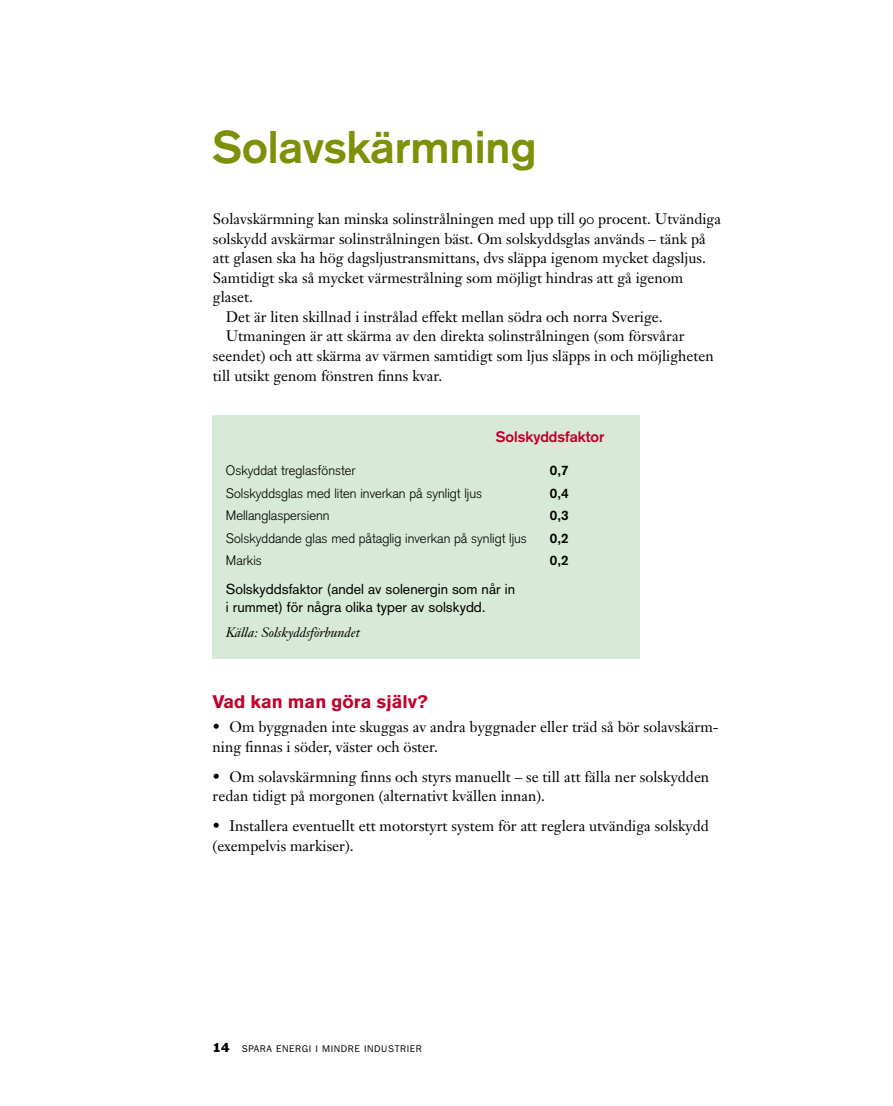
<style>
.page{position:relative;width:893px;height:1106px;background:#fff}
.page>*{position:absolute;margin:0;border:0;box-sizing:border-box;transform-origin:0 0}
.t1{font:700 45px "Akzidenz Grotesk";color:#7d9008}
.t2{font:900 18px "Akzidenz Grotesk";color:#c1002b}
.t3{font:15px/19.5px "Janson Text";color:#000}
.t4{font:700 15px "Akzidenz Grotesk";color:#c1002b}
.t5{font:14.25px/18px "Akzidenz Grotesk";color:#000}
.t6{font:300 13.5px "Akzidenz Grotesk";color:#000}
.t7{font:italic 13.5px "Janson Text";color:#000}
.t8{font:700 13.5px "Akzidenz Grotesk";color:#000}
.t9{font:9.75px "Franklin Gothic";letter-spacing:.06em;color:#000}
.s1{font-family:"Janson Text Roman SC"}
.s2{font-size:12px}
</style>
<div class="page">
<div style="left:213px;top:415px;width:427px;height:243px;background:#d7ead7"></div>
<h1 class="t1" style="left:213px;top:120px;width:325px">Solavskärmning</h1>
<p class="t3" style="left:213px;top:209px;width:510px">Solavskärmning kan minska solinstrålningen med upp till <span class="s1">90</span> procent. Utvändiga</p>
<p class="t3" style="left:213px;top:229px;width:494px">solskydd avskärmar solinstrålningen bäst. Om solskyddsglas används – tänk på</p>
<p class="t3" style="left:213px;top:248px;width:494px">att glasen ska ha hög dagsljustransmittans, dvs släppa igenom mycket dagsljus.</p>
<p class="t3" style="left:213px;top:268px;width:472px">Samtidigt ska så mycket värmestrålning som möjligt hindras att gå igenom</p>
<p class="t3" style="left:213px;top:287px;width:41px">glaset.</p>
<p class="t3" style="left:226px;top:307px;width:438px">Det är liten skillnad i instrålad effekt mellan södra och norra Sverige.</p>
<p class="t3" style="left:226px;top:326px;width:460px">Utmaningen är att skärma av den direkta solinstrålningen (som försvårar</p>
<p class="t3" style="left:213px;top:346px;width:502px">seendet) och att skärma av värmen samtidigt som ljus släpps in och möjligheten</p>
<p class="t3" style="left:213px;top:365px;width:231px">till utsikt genom fönstren finns kvar.</p>
<p class="t4" style="left:496px;top:428px;width:110px">Solskyddsfaktor</p>
<p class="t6" style="left:226px;top:462px;width:131px">Oskyddat treglasfönster</p>
<p class="t8" style="left:550px;top:462px;width:20px">0,7</p>
<p class="t6" style="left:226px;top:485px;width:258px">Solskyddsglas med liten inverkan på synligt ljus</p>
<p class="t8" style="left:550px;top:485px;width:20px">0,4</p>
<p class="t6" style="left:226px;top:507px;width:105px">Mellanglaspersienn</p>
<p class="t8" style="left:550px;top:507px;width:20px">0,3</p>
<p class="t6" style="left:226px;top:530px;width:303px">Solskyddande glas med påtaglig inverkan på synligt ljus</p>
<p class="t8" style="left:550px;top:530px;width:20px">0,2</p>
<p class="t6" style="left:226px;top:552px;width:37px">Markis</p>
<p class="t8" style="left:550px;top:552px;width:20px">0,2</p>
<p class="t5" style="left:226px;top:579px;width:291px">Solskyddsfaktor (andel av solenergin som når in i rummet) för några olika typer av solskydd.</p>
<p class="t7" style="left:226px;top:624px;width:136px">Källa: Solskyddsförbundet</p>
<p class="t2" style="left:213px;top:691px;width:217px">Vad kan man göra själv?</p>
<p class="t3" style="left:213px;top:717px;width:506px">• Om byggnaden inte skuggas av andra byggnader eller träd så bör solavskärm&shy;ning finnas i söder, väster och öster.</p>
<p class="t3" style="left:213px;top:766px;width:498px">• Om solavskärmning finns och styrs manuellt – se till att fälla ner solskydden redan tidigt på morgonen (alternativt kvällen innan).</p>
<p class="t3" style="left:213px;top:816px;width:498px">• Installera eventuellt ett motorstyrt system för att reglera utvändiga solskydd (exempelvis markiser).</p>
<p class="t9" style="left:213px;top:1043px;width:211px"><span class="s2">14</span> SPARA ENERGI I MINDRE INDUSTRIER</p>
</div>
